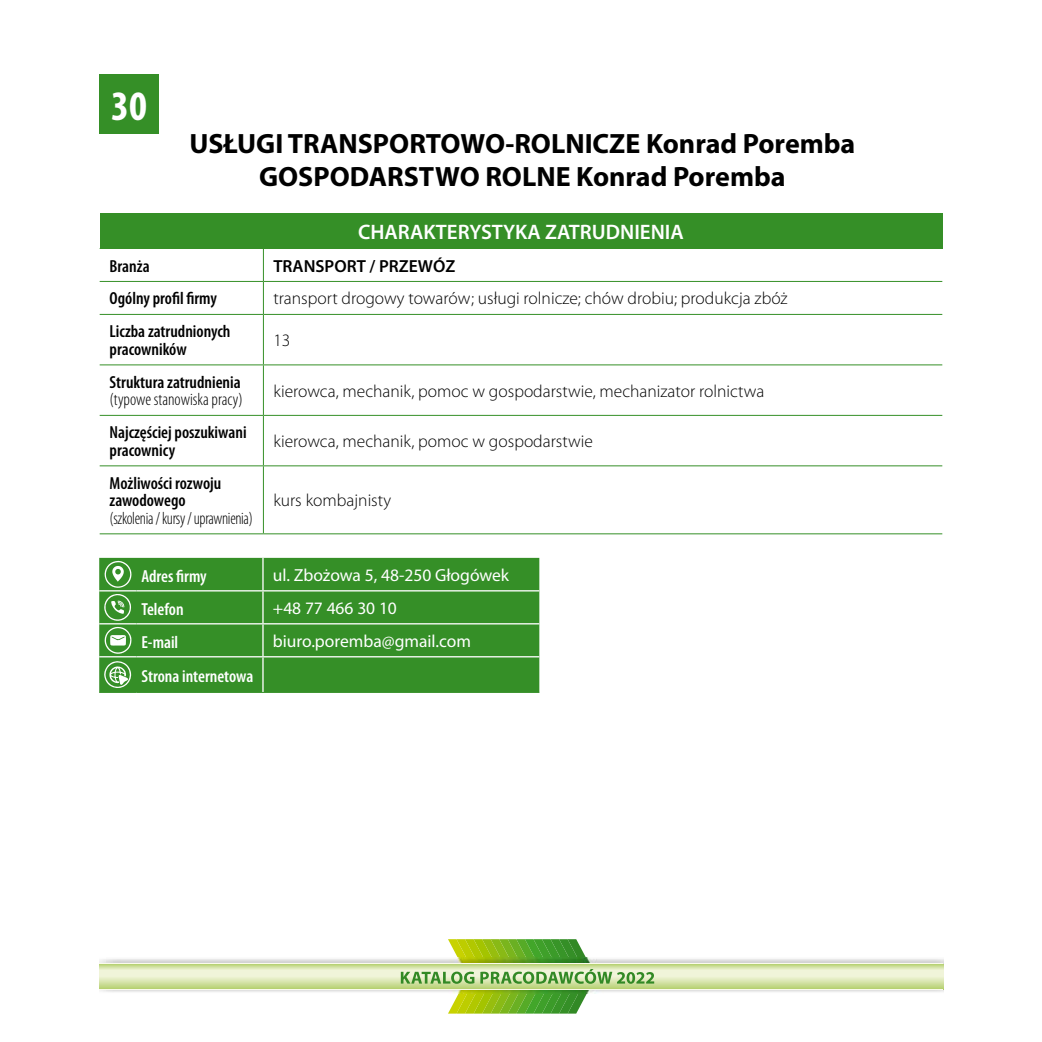
<style>
.page{position:relative;width:1042px;height:1042px;background:#fff}
.page>*{position:absolute;margin:0;border:0;box-sizing:border-box;transform-origin:0 0}
.t1{font:700 condensed 42px "Myriad Pro";color:#fff}
.t2{font:700 28px/33.6px "Myriad Pro";color:#000;text-align:center}
.t3{font:600 21px "Myriad Pro";color:#fff}
.t4{font:300 17.5px "Myriad Pro";color:#000}
.t5{font:600 condensed 17.5px/17.5px "Myriad Pro";color:#000}
.t6{font:17.5px "Myriad Pro";color:#fff}
.t7{font:600 condensed 17.5px "Myriad Pro";color:#fff}
.t8{font:300 condensed 17.5px "Myriad Pro";letter-spacing:-.02em;color:#000;scale:.95 1}
.t9{font:300 condensed 17.5px "Myriad Pro";color:#000}
.t10{font:600 17.5px "Myriad Pro";color:#000}
</style>
<div class="page">
<svg style="left:100px;top:963px;width:843px;height:26px;background:#dae6b3"></svg>
<hr style="left:100px;top:962px;width:843px;height:1px;background:#fafaec">
<hr style="left:100px;top:989px;width:843px;height:1px;background:#fafaec">
<svg style="left:401px;top:939px;width:253px;height:74px"></svg>
<div style="left:99px;top:74px;width:60px;height:60px;background:#358f27"></div>
<div style="left:100px;top:213px;width:842px;height:35px;background:#358f27"></div>
<hr style="left:100px;top:248px;width:163px;height:1px;background:#358f27">
<hr style="left:263px;top:248px;width:679px;height:1px;background:#358f27">
<hr style="left:263px;top:249px;width:1px;height:32px;background:#358f27">
<hr style="left:100px;top:281px;width:163px;height:1px;background:#358f27">
<hr style="left:263px;top:281px;width:679px;height:1px;background:#358f27">
<hr style="left:263px;top:282px;width:1px;height:32px;background:#358f27">
<hr style="left:100px;top:314px;width:163px;height:1px;background:#358f27">
<hr style="left:263px;top:314px;width:679px;height:1px;background:#358f27">
<hr style="left:263px;top:315px;width:1px;height:49px;background:#358f27">
<hr style="left:100px;top:364px;width:163px;height:1px;background:#358f27">
<hr style="left:263px;top:364px;width:679px;height:1px;background:#358f27">
<hr style="left:263px;top:365px;width:1px;height:50px;background:#358f27">
<hr style="left:100px;top:415px;width:163px;height:1px;background:#358f27">
<hr style="left:263px;top:415px;width:679px;height:1px;background:#358f27">
<hr style="left:263px;top:416px;width:1px;height:49px;background:#358f27">
<hr style="left:100px;top:465px;width:163px;height:1px;background:#358f27">
<hr style="left:263px;top:465px;width:679px;height:1px;background:#358f27">
<hr style="left:263px;top:466px;width:1px;height:67px;background:#358f27">
<hr style="left:100px;top:533px;width:163px;height:1px;background:#358f27">
<hr style="left:263px;top:533px;width:679px;height:1px;background:#358f27">
<div style="left:99px;top:558px;width:440px;height:134px;background:#358f27"></div>
<hr style="left:99px;top:692px;width:37px;height:1px;background:#358f27">
<hr style="left:136px;top:692px;width:127px;height:1px;background:#358f27">
<hr style="left:263px;top:692px;width:276px;height:1px;background:#358f27">
<hr style="left:262px;top:558px;width:2px;height:32px;background:#fff">
<hr style="left:99px;top:590px;width:37px;height:1px;background:#fff">
<hr style="left:136px;top:590px;width:127px;height:1px;background:#fff">
<hr style="left:263px;top:590px;width:276px;height:1px;background:#fff">
<hr style="left:262px;top:591px;width:2px;height:32px;background:#fff">
<hr style="left:99px;top:623px;width:37px;height:1px;background:#fff">
<hr style="left:136px;top:623px;width:127px;height:1px;background:#fff">
<hr style="left:263px;top:623px;width:276px;height:1px;background:#fff">
<hr style="left:262px;top:624px;width:2px;height:32px;background:#fff">
<hr style="left:99px;top:656px;width:37px;height:1px;background:#fff">
<hr style="left:136px;top:656px;width:127px;height:1px;background:#fff">
<hr style="left:263px;top:656px;width:276px;height:1px;background:#fff">
<hr style="left:262px;top:657px;width:2px;height:35px;background:#fff">
<svg style="left:104px;top:560px;width:28px;height:94px;background:#6bac60"></svg>
<svg style="left:104px;top:661px;width:27px;height:27px"></svg>
<h1 class="t1" style="left:111px;top:80px;width:37px">30</h1>
<h2 class="t2" style="left:189px;top:126px;width:667px">USŁUGI TRANSPORTOWO-ROLNICZE Konrad Poremba<br>GOSPODARSTWO ROLNE Konrad Poremba</h2>
<p class="t3" style="left:358px;top:218px;width:327px">CHARAKTERYSTYKA ZATRUDNIENIA</p>
<p class="t5" style="left:110px;top:257px;width:42px">Branża</p>
<p class="t10" style="left:273px;top:254px;width:183px">TRANSPORT / PRZEWÓZ</p>
<p class="t5" style="left:110px;top:290px;width:109px">Ogólny profil firmy</p>
<p class="t4" style="left:273px;top:288px;width:516px">transport drogowy towarów; usługi rolnicze; chów drobiu; produkcja zbóż</p>
<p class="t5" style="left:110px;top:323px;width:122px">Liczba zatrudnionych pracowników</p>
<p class="t4" style="left:273px;top:330px;width:19px">13</p>
<p class="t5" style="left:110px;top:374px;width:133px">Struktura zatrudnienia</p>
<p class="t9" style="left:110px;top:389px;width:135px">(typowe stanowiska pracy)</p>
<p class="t4" style="left:273px;top:380px;width:492px">kierowca, mechanik, pomoc w gospodarstwie, mechanizator rolnictwa</p>
<p class="t5" style="left:110px;top:424px;width:138px">Najczęściej poszukiwani pracownicy</p>
<p class="t4" style="left:273px;top:431px;width:321px">kierowca, mechanik, pomoc w gospodarstwie</p>
<p class="t5" style="left:110px;top:475px;width:113px">Możliwości rozwoju zawodowego</p>
<p class="t8" style="left:110px;top:508px;width:152px">(szkolenia / kursy / uprawnienia)</p>
<p class="t4" style="left:273px;top:490px;width:119px">kurs kombajnisty</p>
<p class="t7" style="left:141px;top:566px;width:67px">Adres firmy</p>
<p class="t6" style="left:273px;top:564px;width:238px">ul. Zbożowa 5, 48-250 Głogówek</p>
<p class="t7" style="left:141px;top:599px;width:44px">Telefon</p>
<p class="t6" style="left:273px;top:597px;width:126px">+48 77 466 30 10</p>
<p class="t7" style="left:141px;top:632px;width:38px">E-mail</p>
<p class="t6" style="left:273px;top:630px;width:200px">biuro.poremba@gmail.com</p>
<p class="t7" style="left:141px;top:667px;width:113px">Strona internetowa</p>
</div>
